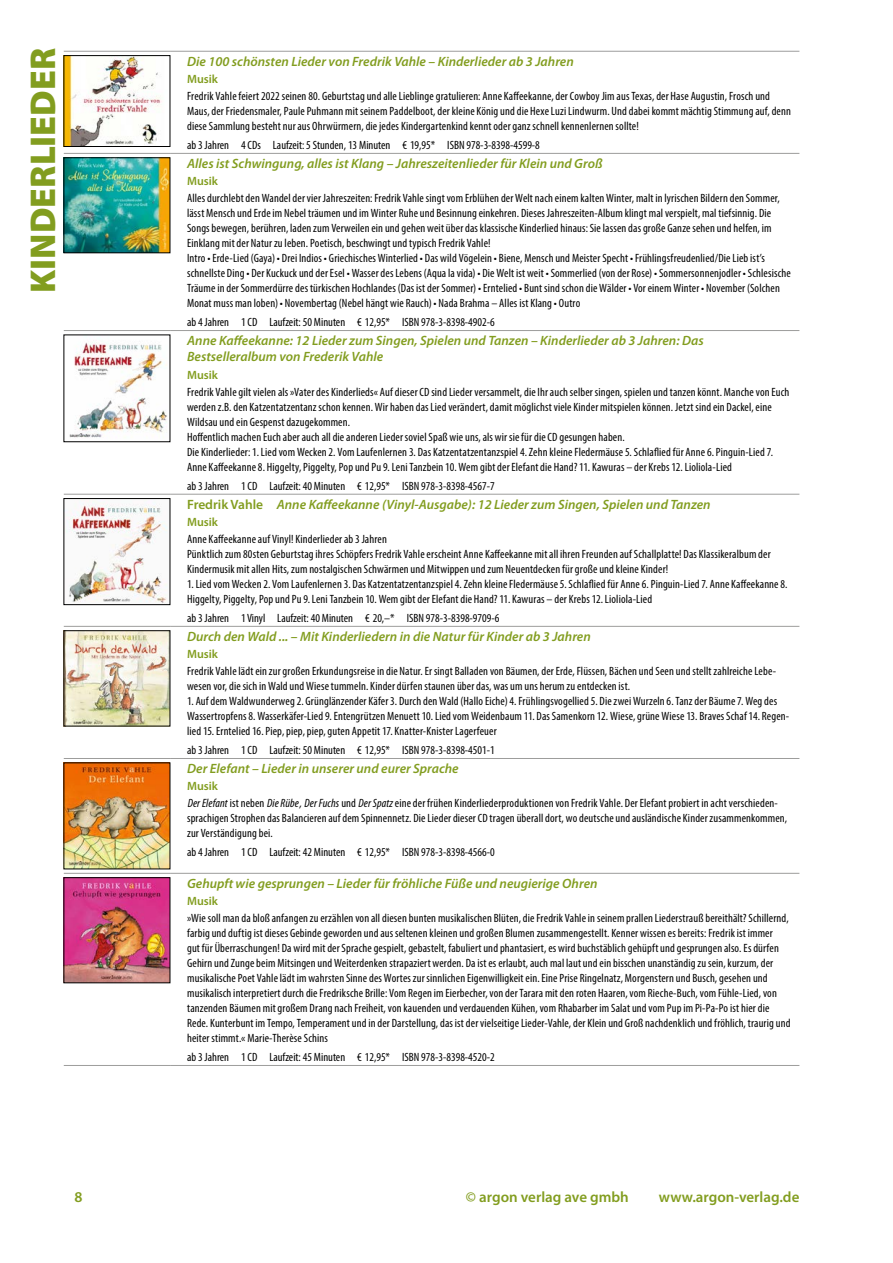
<style>
.page{position:relative;width:893px;height:1263px;background:#fff}
.page>*{position:absolute;margin:0;border:0;box-sizing:border-box;transform-origin:0 0}
.t1{font:900 36px "Myriad Pro";color:#829d1f}
.t2{font:600 15px "Myriad Pro";color:#829d1f}
.t3{font:italic 600 13.5px/16.5px "Myriad Pro";color:#829d1f}
.t4{font:condensed 12px/15px "Myriad Pro";letter-spacing:.01em;color:#000}
.t5{font:600 12px "Myriad Pro";color:#829d1f}
.s1{font-style:normal}
.s2{font-weight:600;font-stretch:normal;color:#829d1f}
.s3{font-style:italic}
</style>
<div class="page">
<hr style="left:64px;top:51px;width:106px;height:1px;background:#9d9d9c">
<hr style="left:170px;top:51px;width:629px;height:1px;background:#9d9d9c">
<hr style="left:64px;top:153px;width:106px;height:1px;background:#9d9d9c">
<hr style="left:170px;top:153px;width:629px;height:1px;background:#9d9d9c">
<hr style="left:64px;top:330px;width:106px;height:1px;background:#9d9d9c">
<hr style="left:170px;top:330px;width:629px;height:1px;background:#9d9d9c">
<hr style="left:64px;top:494px;width:106px;height:1px;background:#9d9d9c">
<hr style="left:170px;top:494px;width:629px;height:1px;background:#9d9d9c">
<hr style="left:64px;top:626px;width:106px;height:1px;background:#9d9d9c">
<hr style="left:170px;top:626px;width:629px;height:1px;background:#9d9d9c">
<hr style="left:64px;top:758px;width:106px;height:1px;background:#9d9d9c">
<hr style="left:170px;top:758px;width:629px;height:1px;background:#9d9d9c">
<hr style="left:64px;top:873px;width:106px;height:1px;background:#9d9d9c">
<hr style="left:170px;top:873px;width:629px;height:1px;background:#9d9d9c">
<hr style="left:64px;top:1065px;width:106px;height:1px;background:#9d9d9c">
<hr style="left:170px;top:1065px;width:629px;height:1px;background:#9d9d9c">
<img style="left:66px;top:57px;width:96px;height:88px">
<div style="left:64px;top:55px;width:106px;height:92px;border:1px solid #000"></div>
<img style="left:66px;top:160px;width:102px;height:91px">
<img style="left:69px;top:342px;width:98px;height:96px">
<img style="left:66px;top:501px;width:101px;height:102px">
<div style="left:64px;top:498px;width:106px;height:107px;border:1px solid #000"></div>
<img style="left:66px;top:633px;width:102px;height:91px">
<img style="left:66px;top:765px;width:102px;height:102px">
<img style="left:66px;top:879px;width:102px;height:102px">
<h1 class="t1" style="left:19px;top:293px;width:247px;rotate:-90deg">KINDERLIEDER</h1>
<p class="t3" style="left:187px;top:52px;width:388px">Die 100 schönsten Lieder von Fredrik Vahle – Kinderlieder ab 3 Jahren</p>
<p class="t5" style="left:187px;top:71px;width:32px">Musik</p>
<p class="t4" style="left:187px;top:88px;width:605px">Fredrik Vahle feiert 2022 seinen 80. Geburtstag und alle Lieblinge gratulieren: Anne Kaffeekanne, der Cowboy Jim aus Texas, der Hase Augustin, Frosch und<br>Maus, der Friedensmaler, Paule Puhmann mit seinem Paddelboot, der kleine König und die Hexe Luzi Lindwurm. Und dabei kommt mächtig Stimmung auf, denn diese Sammlung besteht nur aus Ohrwürmern, die jedes Kindergartenkind kennt oder ganz schnell kennenlernen sollte!</p>
<p class="t4" style="left:187px;top:138px;width:354px">ab 3 Jahren 4 CDs Laufzeit: 5 Stunden, 13 Minuten € 19,95* ISBN 978‑3‑8398‑4599‑8</p>
<p class="t3" style="left:187px;top:155px;width:417px">Alles ist Schwingung, alles ist Klang – Jahreszeitenlieder für Klein und Groß</p>
<p class="t5" style="left:187px;top:173px;width:32px">Musik</p>
<p class="t4" style="left:187px;top:190px;width:605px">Alles durchlebt den Wandel der vier Jahreszeiten: Fredrik Vahle singt vom Erblühen der Welt nach einem kalten Winter, malt in lyrischen Bildern den Sommer, lässt Mensch und Erde im Nebel träumen und im Winter Ruhe und Besinnung einkehren. Dieses Jahreszeiten-Album klingt mal verspielt, mal tiefsinnig. Die Songs bewegen, berühren, laden zum Verweilen ein und gehen weit über das klassische Kinderlied hinaus: Sie lassen das große Ganze sehen und helfen, im Einklang mit der Natur zu leben. Poetisch, beschwingt und typisch Fredrik Vahle!<br>Intro • Erde-Lied (Gaya) • Drei Indios • Griechisches Winterlied • Das wild Vögelein • Biene, Mensch und Meister Specht • Frühlingsfreudenlied/Die Lieb ist’s schnellste Ding • Der Kuckuck und der Esel • Wasser des Lebens (Aqua la vida) • Die Welt ist weit • Sommerlied (von der Rose) • Sommersonnenjodler • Schlesische Träume in der Sommerdürre des türkischen Hochlandes (Das ist der Sommer) • Erntelied • Bunt sind schon die Wälder • Vor einem Winter • November (Solchen Monat muss man loben) • Novembertag (Nebel hängt wie Rauch) • Nada Brahma – Alles ist Klang • Outro</p>
<p class="t4" style="left:187px;top:315px;width:309px">ab 4 Jahren 1 CD Laufzeit: 50 Minuten € 12,95* ISBN 978‑3‑8398‑4902‑6</p>
<p class="t3" style="left:187px;top:332px;width:518px">Anne Kaffeekanne: 12 Lieder zum Singen, Spielen und Tanzen – Kinderlieder ab 3 Jahren: Das<br>Bestselleralbum von Frederik Vahle</p>
<p class="t5" style="left:187px;top:367px;width:32px">Musik</p>
<p class="t4" style="left:187px;top:384px;width:604px">Fredrik Vahle gilt vielen als »Vater des Kinderlieds« Auf dieser CD sind Lieder versammelt, die Ihr auch selber singen, spielen und tanzen könnt. Manche von Euch werden z.B. den Katzentatzentanz schon kennen. Wir haben das Lied verändert, damit möglichst viele Kinder mitspielen können. Jetzt sind ein Dackel, eine Wildsau und ein Gespenst dazugekommen.<br>Hoffentlich machen Euch aber auch all die anderen Lieder soviel Spaß wie uns, als wir sie für die CD gesungen haben.<br>Die Kinderlieder: 1. Lied vom Wecken 2. Vom Laufenlernen 3. Das Katzentatzentanzspiel 4. Zehn kleine Fledermäuse 5. Schlaflied für Anne 6. Pinguin-Lied 7.<br>Anne Kaffeekanne 8. Higgelty, Piggelty, Pop und Pu 9. Leni Tanzbein 10. Wem gibt der Elefant die Hand? 11. Kawuras – der Krebs 12. Lioliola-Lied</p>
<p class="t4" style="left:187px;top:478px;width:309px">ab 3 Jahren 1 CD Laufzeit: 40 Minuten € 12,95* ISBN 978‑3‑8398‑4567‑7</p>
<p class="t3" style="left:187px;top:495px;width:525px"><span class="s1">Fredrik Vahle</span> Anne Kaffeekanne (Vinyl-Ausgabe): 12 Lieder zum Singen, Spielen und Tanzen</p>
<p class="t5" style="left:187px;top:514px;width:32px">Musik</p>
<p class="t4" style="left:187px;top:531px;width:585px">Anne Kaffeekanne auf Vinyl! Kinderlieder ab 3 Jahren<br>Pünktlich zum 80sten Geburtstag ihres Schöpfers Fredrik Vahle erscheint Anne Kaffeekanne mit all ihren Freunden auf Schallplatte! Das Klassikeralbum der<br>Kindermusik mit allen Hits, zum nostalgischen Schwärmen und Mitwippen und zum Neuentdecken für große und kleine Kinder!</p>
<p class="t4" style="left:187px;top:576px;width:602px">1. Lied vom Wecken 2. Vom Laufenlernen 3. Das Katzentatzentanzspiel 4. Zehn kleine Fledermäuse 5. Schlaflied für Anne 6. Pinguin-Lied 7. Anne Kaffeekanne 8.<br>Higgelty, Piggelty, Pop und Pu 9. Leni Tanzbein 10. Wem gibt der Elefant die Hand? 11. Kawuras – der Krebs 12. Lioliola-Lied</p>
<p class="t4" style="left:187px;top:610px;width:314px">ab 3 Jahren 1 Vinyl Laufzeit: 40 Minuten € 20,–* ISBN 978‑3‑8398‑9709‑6</p>
<p class="t3" style="left:187px;top:628px;width:405px">Durch den Wald ... – Mit Kinderliedern in die Natur für Kinder ab 3 Jahren</p>
<p class="t5" style="left:187px;top:646px;width:32px">Musik</p>
<p class="t4" style="left:187px;top:663px;width:590px">Fredrik Vahle lädt ein zur großen Erkundungsreise in die Natur. Er singt Balladen von Bäumen, der Erde, Flüssen, Bächen und Seen und stellt zahlreiche Lebe&shy;wesen vor, die sich in Wald und Wiese tummeln. Kinder dürfen staunen über das, was um uns herum zu entdecken ist.</p>
<p class="t4" style="left:187px;top:693px;width:604px">1. Auf dem Waldwunderweg 2. Grünglänzender Käfer 3. Durch den Wald (Hallo Eiche) 4. Frühlingsvogellied 5. Die zwei Wurzeln 6. Tanz der Bäume 7. Weg des<br>Wassertropfens 8. Wasserkäfer-Lied 9. Entengrützen Menuett 10. Lied vom Weidenbaum 11. Das Samenkorn 12. Wiese, grüne Wiese 13. Braves Schaf 14. Regen&shy;lied 15. Erntelied 16. Piep, piep, piep, guten Appetit 17. Knatter-Knister Lagerfeuer</p>
<p class="t4" style="left:187px;top:743px;width:309px">ab 3 Jahren 1 CD Laufzeit: 50 Minuten € 12,95* ISBN 978‑3‑8398‑4501‑1</p>
<p class="t3" style="left:187px;top:760px;width:273px">Der Elefant – Lieder in unserer und eurer Sprache</p>
<p class="t4" style="left:187px;top:777px;width:592px;line-height:17.1px"><span class="s2">Musik<br></span><span class="s3">Der Elefant</span> ist neben <span class="s3">Die Rübe, Der Fuchs</span> und <span class="s3">Der Spatz</span>eine der frühen Kinderliederproduktionen von Fredrik Vahle. Der Elefant probiert in acht verschieden-</p>
<p class="t4" style="left:187px;top:810px;width:601px">sprachigen Strophen das Balancieren auf dem Spinnennetz. Die Lieder dieser CD tragen überall dort, wo deutsche und ausländische Kinder zusammenkommen, zur Verständigung bei.</p>
<p class="t4" style="left:187px;top:845px;width:309px">ab 4 Jahren 1 CD Laufzeit: 42 Minuten € 12,95* ISBN 978‑3‑8398‑4566‑0</p>
<p class="t3" style="left:187px;top:874px;width:412px">Gehupft wie gesprungen – Lieder für fröhliche Füße und neugierige Ohren</p>
<p class="t5" style="left:187px;top:893px;width:32px">Musik</p>
<p class="t4" style="left:187px;top:910px;width:605px">»Wie soll man da bloß anfangen zu erzählen von all diesen bunten musikalischen Blüten, die Fredrik Vahle in seinem prallen Liederstrauß bereithält? Schillernd, farbig und duftig ist dieses Gebinde geworden und aus seltenen kleinen und großen Blumen zusammengestellt. Kenner wissen es bereits: Fredrik ist immer<br>gut für Überraschungen! Da wird mit der Sprache gespielt, gebastelt, fabuliert und phantasiert, es wird buchstäblich gehüpft und gesprungen also. Es dürfen Gehirn und Zunge beim Mitsingen und Weiterdenken strapaziert werden. Da ist es erlaubt, auch mal laut und ein bisschen unanständig zu sein, kurzum, der musikalische Poet Vahle lädt im wahrsten Sinne des Wortes zur sinnlichen Eigenwilligkeit ein. Eine Prise Ringelnatz, Morgenstern und Busch, gesehen und musikalisch interpretiert durch die Fredriksche Brille: Vom Regen im Eierbecher, von der Tarara mit den roten Haaren, vom Rieche-Buch, vom Fühle-Lied, von tanzenden Bäumen mit großem Drang nach Freiheit, von kauenden und verdauenden Kühen, vom Rhabarber im Salat und vom Pup im Pi-Pa-Po ist hier die Rede. Kunterbunt im Tempo, Temperament und in der Darstellung, das ist der vielseitige Lieder-Vahle, der Klein und Groß nachdenklich und fröhlich, traurig und heiter stimmt.« Marie-Therèse Schins</p>
<p class="t4" style="left:187px;top:1049px;width:309px">ab 3 Jahren 1 CD Laufzeit: 45 Minuten € 12,95* ISBN 978‑3‑8398‑4520‑2</p>
<p class="t2" style="left:74px;top:1187px;width:10px">8</p>
<p class="t2" style="left:466px;top:1187px;width:164px">© argon verlag ave gmbh</p>
<p class="t2" style="left:659px;top:1187px;width:142px">www.argon-verlag.de</p>
</div>
